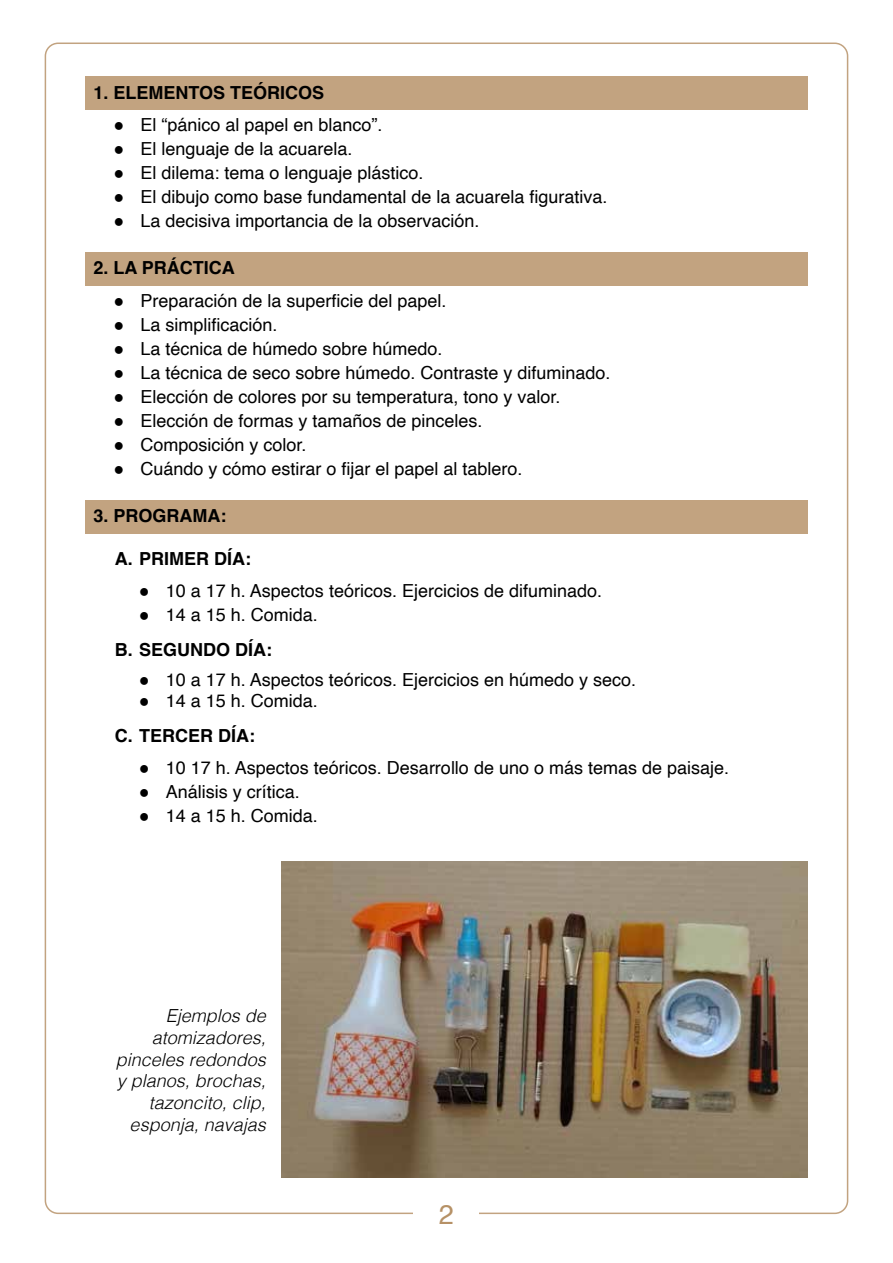
<style>
.page{position:relative;width:893px;height:1263px;background:#fff}
.page>*{position:absolute;margin:0;border:0;box-sizing:border-box;transform-origin:0 0}
.t1{font:27px "Helvetica";color:#b69166}
.t2{font:18px "Helvetica";color:#000}
.t3{font:italic 300 18px/21.6px "Helvetica";color:#000;text-align:right}
.t4{font:700 18px "Helvetica";color:#000}
</style>
<div class="page">
<div style="left:85px;top:77px;width:723px;height:33px;background:#c2a380"></div>
<div style="left:85px;top:252px;width:723px;height:34px;background:#c2a380"></div>
<div style="left:85px;top:500px;width:723px;height:33px;background:#c2a380"></div>
<img style="left:281px;top:861px;width:527px;height:317px">
<p class="t4" style="left:94px;top:81px;width:232px">1. ELEMENTOS TEÓRICOS</p>
<p class="t2" style="left:113px;top:111px;width:271px">● El “pánico al papel en blanco”.</p>
<p class="t2" style="left:113px;top:135px;width:241px">● El lenguaje de la acuarela.</p>
<p class="t2" style="left:113px;top:159px;width:312px">● El dilema: tema o lenguaje plástico.</p>
<p class="t2" style="left:113px;top:183px;width:496px">● El dibujo como base fundamental de la acuarela figurativa.</p>
<p class="t2" style="left:113px;top:207px;width:368px">● La decisiva importancia de la observación.</p>
<p class="t4" style="left:94px;top:257px;width:143px">2. LA PRÁCTICA</p>
<p class="t2" style="left:113px;top:286px;width:335px">● Preparación de la superficie del papel.</p>
<p class="t2" style="left:113px;top:310px;width:166px">● La simplificación.</p>
<p class="t2" style="left:113px;top:334px;width:331px">● La técnica de húmedo sobre húmedo.</p>
<p class="t2" style="left:113px;top:358px;width:499px">● La técnica de seco sobre húmedo. Contraste y difuminado.</p>
<p class="t2" style="left:113px;top:382px;width:449px">● Elección de colores por su temperatura, tono y valor.</p>
<p class="t2" style="left:113px;top:406px;width:371px">● Elección de formas y tamaños de pinceles.</p>
<p class="t2" style="left:113px;top:430px;width:195px">● Composición y color.</p>
<p class="t2" style="left:113px;top:454px;width:411px">● Cuándo y cómo estirar o fijar el papel al tablero.</p>
<p class="t4" style="left:94px;top:504px;width:134px">3. PROGRAMA:</p>
<p class="t4" style="left:115px;top:547px;width:138px">A. PRIMER DÍA:</p>
<p class="t2" style="left:139px;top:577px;width:465px">● 10 a 17 h. Aspectos teóricos. Ejercicios de difuminado.</p>
<p class="t2" style="left:139px;top:601px;width:181px">● 14 a 15 h. Comida.</p>
<p class="t4" style="left:115px;top:638px;width:159px">B. SEGUNDO DÍA:</p>
<p class="t2" style="left:139px;top:665px;width:499px">● 10 a 17 h. Aspectos teóricos. Ejercicios en húmedo y seco.</p>
<p class="t2" style="left:139px;top:687px;width:181px">● 14 a 15 h. Comida.</p>
<p class="t4" style="left:115px;top:724px;width:142px">C. TERCER DÍA:</p>
<p class="t2" style="left:139px;top:754px;width:592px">● 10 17 h. Aspectos teóricos. Desarrollo de uno o más temas de paisaje.</p>
<p class="t2" style="left:139px;top:778px;width:163px">● Análisis y crítica.</p>
<p class="t2" style="left:139px;top:802px;width:181px">● 14 a 15 h. Comida.</p>
<p class="t3" style="left:116px;top:1004px;width:152px">Ejemplos de atomizadores, pinceles redondos y planos, brochas, tazoncito, clip, esponja, navajas</p>
<h1 class="t1" style="left:439px;top:1193px;width:17px">2</h1>
</div>
